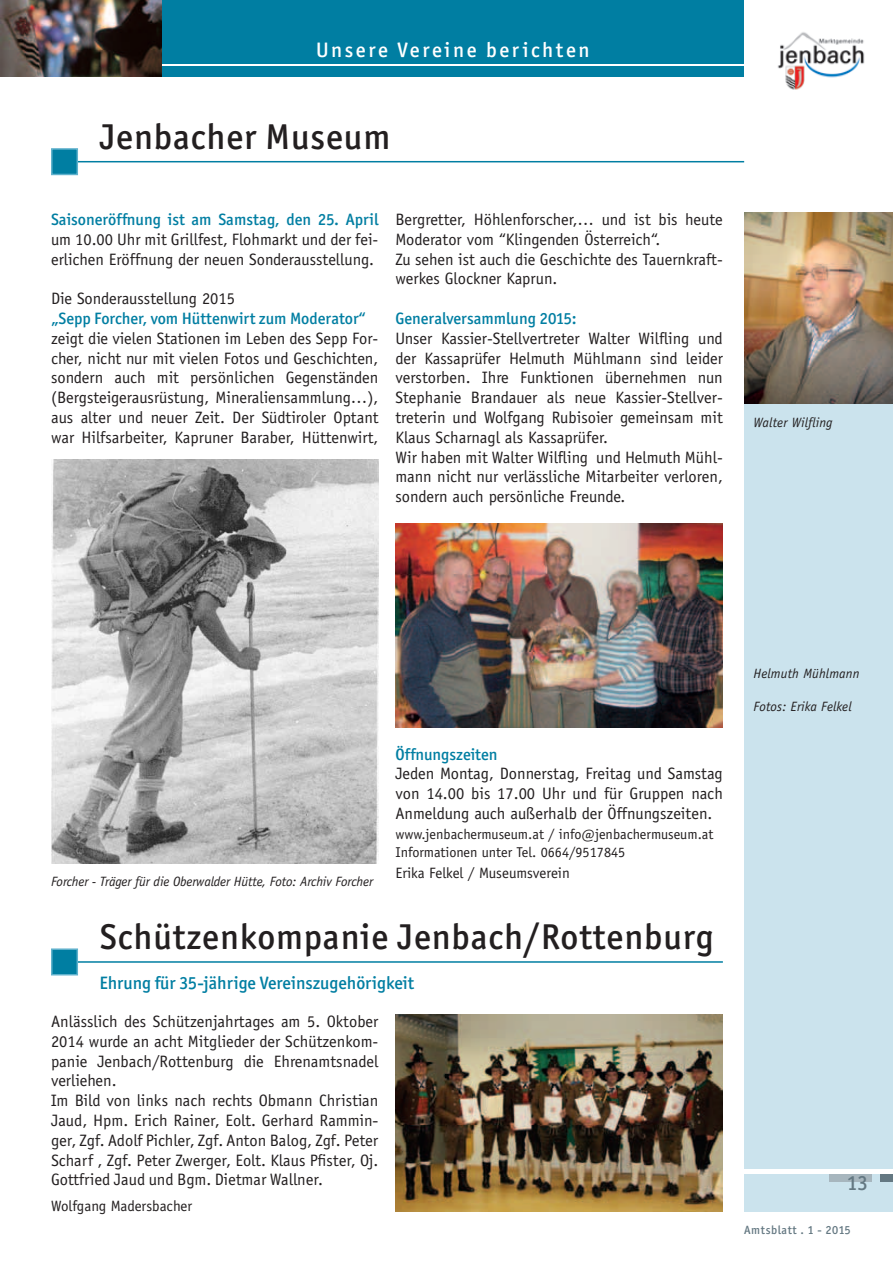
<style>
.page{position:relative;width:893px;height:1263px;background:#fff}
.page>*{position:absolute;margin:0;border:0;box-sizing:border-box;transform-origin:0 0}
.t1{font:500 36px "Officina San ITC";letter-spacing:.025em;color:#231f20}
.t2{font:500 21px "Officina San ITC";letter-spacing:.125em;color:#fff}
.t3{font:500 21px "Officina San ITC";color:#647882}
.t4{font:500 18px "Officina San ITC";color:#007ea2}
.t5{font:16.5px/19.8px "Officina Sans";color:#231f20}
.t6{font:16.5px/19.8px "Officina San ITC";color:#231f20;text-align:justify}
.t7{font:500 16.5px "Officina San ITC";color:#007ea2}
.t8{font:15px "Officina Sans";color:#231f20}
.t9{font:14.25px/18px "Officina Sans";color:#231f20}
.t10{font:italic 13.5px "Officina Sans";letter-spacing:-.01em;color:#231f20}
.t11{font:italic 13.5px "Officina Sans";letter-spacing:.01em;color:#231f20}
.t12{font:500 12px "Officina San ITC";letter-spacing:.05em;color:#647882}
</style>
<div class="page">
<div style="left:744px;top:213px;width:149px;height:999px;background:#cbe3ed"></div>
<div style="left:162px;top:0;width:582px;height:77px;background:#007ea2"></div>
<hr style="left:0;top:64px;width:744px;height:2px;background:#fff">
<img style="left:0;top:0;width:162px;height:77px">
<img style="left:777px;top:32px;width:88px;height:58px">
<div style="left:880px;top:1169px;width:13px;height:13px;background:#647882"></div>
<div style="left:829px;top:1169px;width:43px;height:13px;background:#a7b6be"></div>
<div style="left:744px;top:1169px;width:149px;height:5px;background:#fff"></div>
<hr style="left:63px;top:161px;width:681px;height:1px;background:#007ea2">
<div style="left:51px;top:148px;width:27px;height:27px;background:#007ea2;border:2px solid #5fb1cc"></div>
<img style="left:51px;top:460px;width:327px;height:404px">
<img style="left:744px;top:213px;width:149px;height:191px">
<img style="left:395px;top:524px;width:328px;height:204px">
<hr style="left:63px;top:961px;width:660px;height:2px;background:#007ea2">
<div style="left:51px;top:948px;width:27px;height:27px;background:#007ea2;border:2px solid #5fb1cc"></div>
<img style="left:395px;top:1015px;width:328px;height:197px">
<p class="t2" style="left:316px;top:38px;width:275px">Unsere Vereine berichten</p>
<h1 class="t1" style="left:100px;top:116px;width:292px">Jenbacher Museum</h1>
<p class="t7" style="left:51px;top:210px;width:329px">Saisoneröffnung ist am Samstag, den 25. April</p>
<p class="t5" style="left:51px;top:229px;width:329px">um 10.00 Uhr mit Grillfest, Flohmarkt und der fei&shy;erlichen Eröffnung der neuen Sonderausstellung.</p>
<p class="t5" style="left:51px;top:289px;width:186px">Die Sonderausstellung 2015</p>
<p class="t7" style="left:51px;top:309px;width:317px">„Sepp Forcher, vom Hüttenwirt zum Moderator“</p>
<p class="t5" style="left:51px;top:328px;width:329px;text-align:justify">zeigt die vielen Stationen im Leben des Sepp For&shy;cher, nicht nur mit vielen Fotos und Geschichten, sondern auch mit persönlichen Gegenständen (Bergsteigerausrüstung, Mineraliensammlung…), aus alter und neuer Zeit. Der Südtiroler Optant war Hilfsarbeiter, Kapruner Baraber, Hüttenwirt,</p>
<p class="t5" style="left:395px;top:210px;width:329px">Bergretter, Höhlenforscher,… und ist bis heute Moderator vom “Klingenden Österreich“.<br>Zu sehen ist auch die Geschichte des Tauernkraft&shy;werkes Glockner Kaprun.</p>
<p class="t7" style="left:395px;top:309px;width:183px">Generalversammlung 2015:</p>
<p class="t5" style="left:395px;top:328px;width:329px">Unser Kassier-Stellvertreter Walter Wilfling und der Kassaprüfer Helmuth Mühlmann sind leider verstorben. Ihre Funktionen übernehmen nun Stephanie Brandauer als neue Kassier-Stellver&shy;treterin und Wolfgang Rubisoier gemeinsam mit Klaus Scharnagl als Kassaprüfer.<br>Wir haben mit Walter Wilfling und Helmuth Mühl&shy;mann nicht nur verlässliche Mitarbeiter verloren, sondern auch persönliche Freunde.</p>
<p class="t11" style="left:753px;top:415px;width:80px">Walter Wilfling</p>
<p class="t10" style="left:51px;top:873px;width:323px">Forcher - Träger für die Oberwalder Hütte, Foto: Archiv Forcher</p>
<p class="t7" style="left:395px;top:744px;width:104px">Öffnungszeiten</p>
<p class="t5" style="left:395px;top:764px;width:329px;text-align:justify">Jeden Montag, Donnerstag, Freitag und Samstag von 14.00 bis 17.00 Uhr und für Gruppen nach Anmeldung auch außerhalb der Öffnungszeiten.</p>
<p class="t9" style="left:395px;top:825px;width:320px">www.jenbachermuseum.at / info@jenbachermuseum.at<br>Informationen unter Tel. 0664/9517845</p>
<p class="t8" style="left:395px;top:864px;width:176px">Erika Felkel / Museumsverein</p>
<h1 class="t1" style="left:100px;top:916px;width:616px">Schützenkompanie Jenbach/Rottenburg</h1>
<p class="t4" style="left:99px;top:972px;width:316px">Ehrung für 35-jährige Vereinszugehörigkeit</p>
<p class="t5" style="left:51px;top:1011px;width:329px;text-align:justify">Anlässlich des Schützenjahrtages am 5. Oktober 2014 wurde an acht Mitglieder der Schützenkom&shy;panie Jenbach/Rottenburg die Ehrenamtsnadel verliehen.</p>
<p class="t6" style="left:51px;top:1091px;width:329px">Im Bild von links nach rechts Obmann Christian Jaud, Hpm. Erich Rainer, Eolt. Gerhard Rammin&shy;ger, Zgf. Adolf Pichler, Zgf. Anton Balog, Zgf. Peter Scharf , Zgf. Peter Zwerger, Eolt. Klaus Pfister, Oj.<br>Gottfried Jaud und Bgm. Dietmar Wallner.</p>
<p class="t8" style="left:51px;top:1197px;width:143px">Wolfgang Madersbacher</p>
<p class="t11" style="left:753px;top:666px;width:108px">Helmuth Mühlmann</p>
<p class="t11" style="left:753px;top:698px;width:100px">Fotos: Erika Felkel</p>
<p class="t3" style="left:847px;top:1170px;width:22px">13</p>
<p class="t12" style="left:744px;top:1222px;width:108px">Amtsblatt . 1 - 2015</p>
</div>
